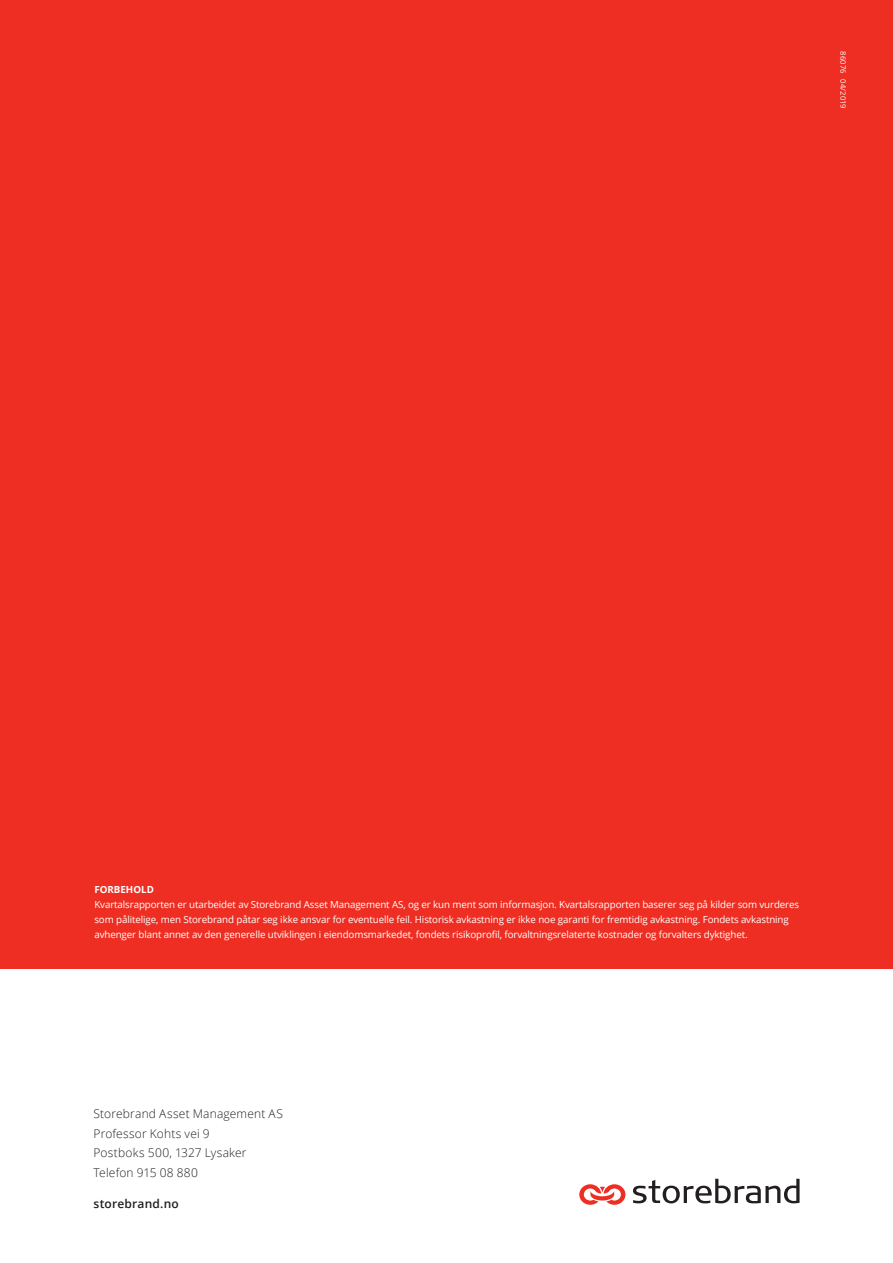
<style>
.page{position:relative;width:893px;height:1263px;background:#fff}
.page>*{position:absolute;margin:0;border:0;box-sizing:border-box;transform-origin:0 0}
.t1{font:300 12px/19.5px "Open Sans";letter-spacing:.015em;color:#231f20}
.t2{font:600 12px "Open Sans";letter-spacing:.015em;color:#231f20}
.Fotnote_for_brødteks{font:9.75px/15px "Open Sans";letter-spacing:-.01em;color:#fff}
.Fotnote_for_brødteks-2{font:700 9.75px "Open Sans";color:#fff}
.Blankett_nummer_Foto{font:7.5px "Open Sans";letter-spacing:.02em;color:#fff}
</style>
<div class="page">
<hr style="left:892px;top:969px;width:1px;height:294px;background:#ee2e22">
<svg style="left:579px;top:1184px;width:47px;height:21px"></svg>
<svg style="left:633px;top:1179px;width:167px;height:24px"></svg>
<div style="left:0;top:0;width:893px;height:969px;background:#ee2e22"></div>
<p class="Blankett_nummer_Foto" style="left:848px;top:51px;width:59px;rotate:90deg">86076 04/2019</p>
<p class="Fotnote_for_brødteks-2" style="left:94px;top:883px;width:61px">FORBEHOLD</p>
<p class="Fotnote_for_brødteks" style="left:94px;top:897px;width:706px">Kvartalsrapporten er utarbeidet av Storebrand Asset Management AS, og er kun ment som informasjon. Kvartalsrapporten baserer seg på kilder som vurderes som pålitelige, men Storebrand påtar seg ikke ansvar for eventuelle feil. Historisk avkastning er ikke noe garanti for fremtidig avkastning. Fondets avkastning avhenger blant annet av den generelle utviklingen i eiendomsmarkedet, fondets risikoprofil, forvaltningsrelaterte kostnader og forvalters dyktighet.</p>
<p class="t1" style="left:94px;top:1104px;width:191px">Storebrand Asset Management AS<br>Professor Kohts vei 9<br>Postboks 500, 1327 Lysaker<br>Telefon 915 08 880</p>
<p class="t2" style="left:94px;top:1195px;width:87px">storebrand.no</p>
</div>
